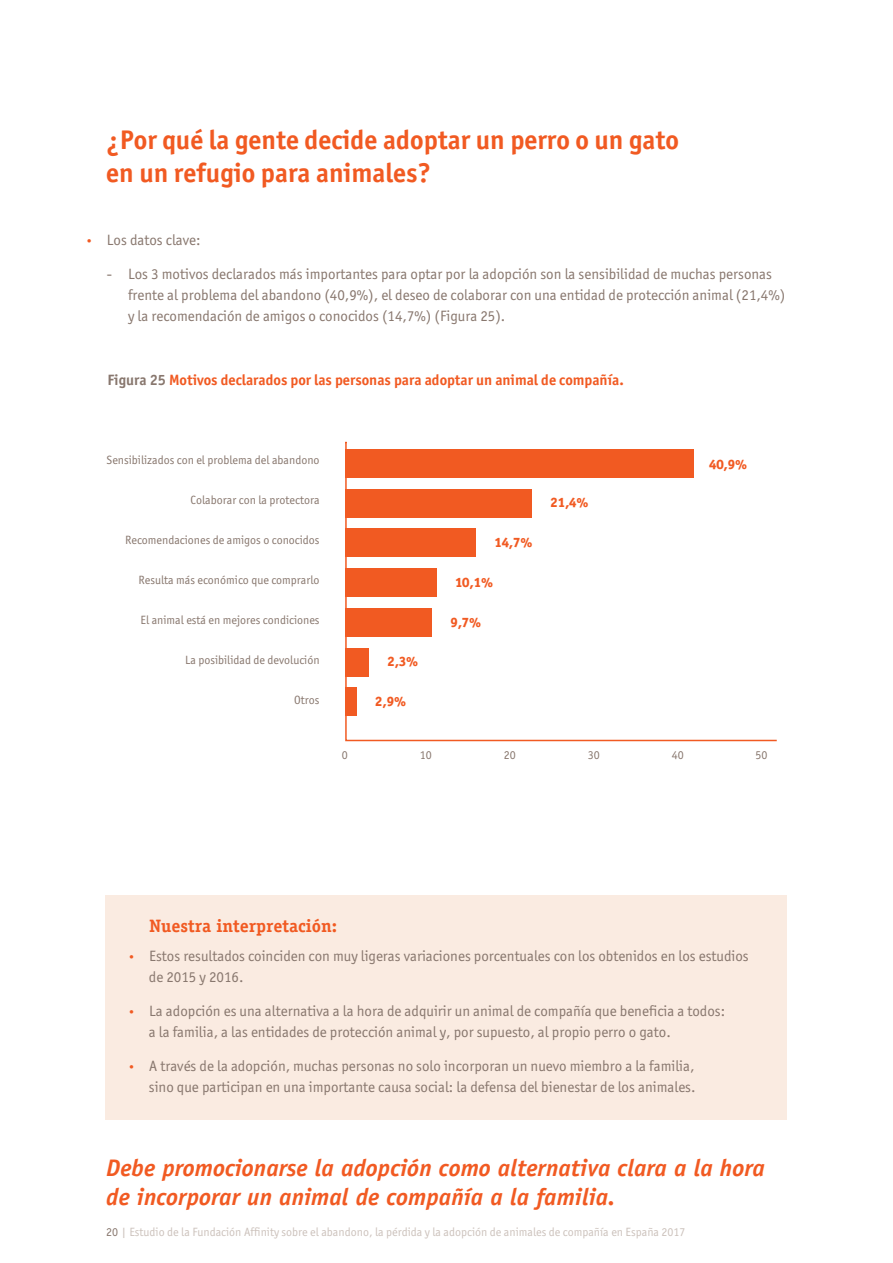
<style>
.page{position:relative;width:893px;height:1263px;background:#fff}
.page>*{position:absolute;margin:0;border:0;box-sizing:border-box;transform-origin:0 0}
.t1{font:700 27px/32.4px "Officina San ITC";color:#f15a22}
.t2{font:italic 700 24px/28.8px "Officina Sans Std";color:#f15a22}
.t3{font:700 18px "Officina Serif Std";color:#f15a22}
.t4{font:15px/21px "Officina San ITC";color:#88776e}
.t5{font:700 15px "Officina San ITC";color:#f15a22}
.t6{font:800 13.65px "Officina Ser ITC";color:#f15a22}
.t7{font:12px "Officina San ITC";color:#88776e}
.t8{font:12px "Officina San ITC";color:#ccc2bc}
.s1{font-size:12px;color:#f15a22}
.s2{color:#88776e}
</style>
<div class="page">
<div style="left:106px;top:895px;width:681px;height:225px;background:#faebe1"></div>
<svg style="left:345px;top:441px;width:432px;height:301px"></svg>
<div style="left:345px;top:449px;width:348px;height:29px;background:#f15a22"></div>
<div style="left:345px;top:489px;width:187px;height:28px;background:#f15a22"></div>
<div style="left:345px;top:529px;width:131px;height:28px;background:#f15a22"></div>
<div style="left:345px;top:568px;width:91px;height:29px;background:#f15a22"></div>
<div style="left:345px;top:608px;width:87px;height:29px;background:#f15a22"></div>
<div style="left:345px;top:648px;width:24px;height:28px;background:#f15a22"></div>
<div style="left:345px;top:688px;width:12px;height:28px;background:#f15a22"></div>
<h1 class="t1" style="left:106px;top:126px;width:574px">¿Por qué la gente decide adoptar un perro o un gato en un refugio para animales?</h1>
<p class="t4" style="left:85px;top:231px;width:117px"><span class="s1">•</span> Los datos clave:</p>
<p class="t4" style="left:128px;top:264px;width:659px;text-indent:-21px">- Los 3 motivos declarados más importantes para optar por la adopción son la sensibilidad de muchas personas frente al problema del abandono (40,9%), el deseo de colaborar con una entidad de protección animal (21,4%) y la recomendación de amigos o conocidos (14,7%) (Figura 25).</p>
<p class="t5" style="left:108px;top:374px;width:518px"><span class="s2">Figura 25</span> Motivos declarados por las personas para adoptar un animal de compañía.</p>
<p class="t7" style="left:107px;top:456px;width:215px">Sensibilizados con el problema del abandono</p>
<p class="t7" style="left:191px;top:496px;width:130px">Colaborar con la protectora</p>
<p class="t7" style="left:125px;top:536px;width:196px">Recomendaciones de amigos o conocidos</p>
<p class="t7" style="left:139px;top:576px;width:183px">Resulta más económico que comprarlo</p>
<p class="t7" style="left:141px;top:616px;width:181px">El animal está en mejores condiciones</p>
<p class="t7" style="left:185px;top:656px;width:136px">La posibilidad de devolución</p>
<p class="t7" style="left:294px;top:696px;width:27px">Otros</p>
<p class="t6" style="left:387px;top:657px;width:32px">2,3%</p>
<p class="t6" style="left:375px;top:696px;width:32px">2,9%</p>
<p class="t6" style="left:494px;top:537px;width:40px">14,7%</p>
<p class="t6" style="left:455px;top:577px;width:40px">10,1%</p>
<p class="t6" style="left:450px;top:617px;width:32px">9,7%</p>
<p class="t6" style="left:550px;top:498px;width:40px">21,4%</p>
<p class="t6" style="left:709px;top:459px;width:40px">40,9%</p>
<p class="t7" style="left:342px;top:750px;width:7px">0</p>
<p class="t7" style="left:420px;top:750px;width:13px">10</p>
<p class="t7" style="left:504px;top:750px;width:13px">20</p>
<p class="t7" style="left:588px;top:750px;width:13px">30</p>
<p class="t7" style="left:672px;top:750px;width:13px">40</p>
<p class="t7" style="left:755px;top:750px;width:13px">50</p>
<p class="t3" style="left:149px;top:919px;width:189px">Nuestra interpretación:</p>
<p class="t4" style="left:149px;top:947px;width:601px;text-indent:-21px"><span class="s1">•</span> Estos resultados coinciden con muy ligeras variaciones porcentuales con los obtenidos en los estudios de 2015 y 2016.</p>
<p class="t4" style="left:149px;top:1002px;width:578px;text-indent:-21px"><span class="s1">•</span> La adopción es una alternativa a la hora de adquirir un animal de compañía que beneficia a todos: a la familia, a las entidades de protección animal y, por supuesto, al propio perro o gato.</p>
<p class="t4" style="left:128px;top:1056px;width:569px;text-align:right"><span class="s1">•</span> A través de la adopción, muchas personas no solo incorporan un nuevo miembro a la familia, sino que participan en una importante causa social: la defensa del bienestar de los animales.</p>
<h2 class="t2" style="left:106px;top:1155px;width:660px">Debe promocionarse la adopción como alternativa clara a la hora de incorporar un animal de compañía a la familia.</h2>
<p class="t8" style="left:106px;top:1228px;width:581px"><span class="s2">20</span> | Estudio de la Fundación Affinity sobre el abandono, la pérdida y la adopción de animales de compañía en España 2017</p>
</div>
